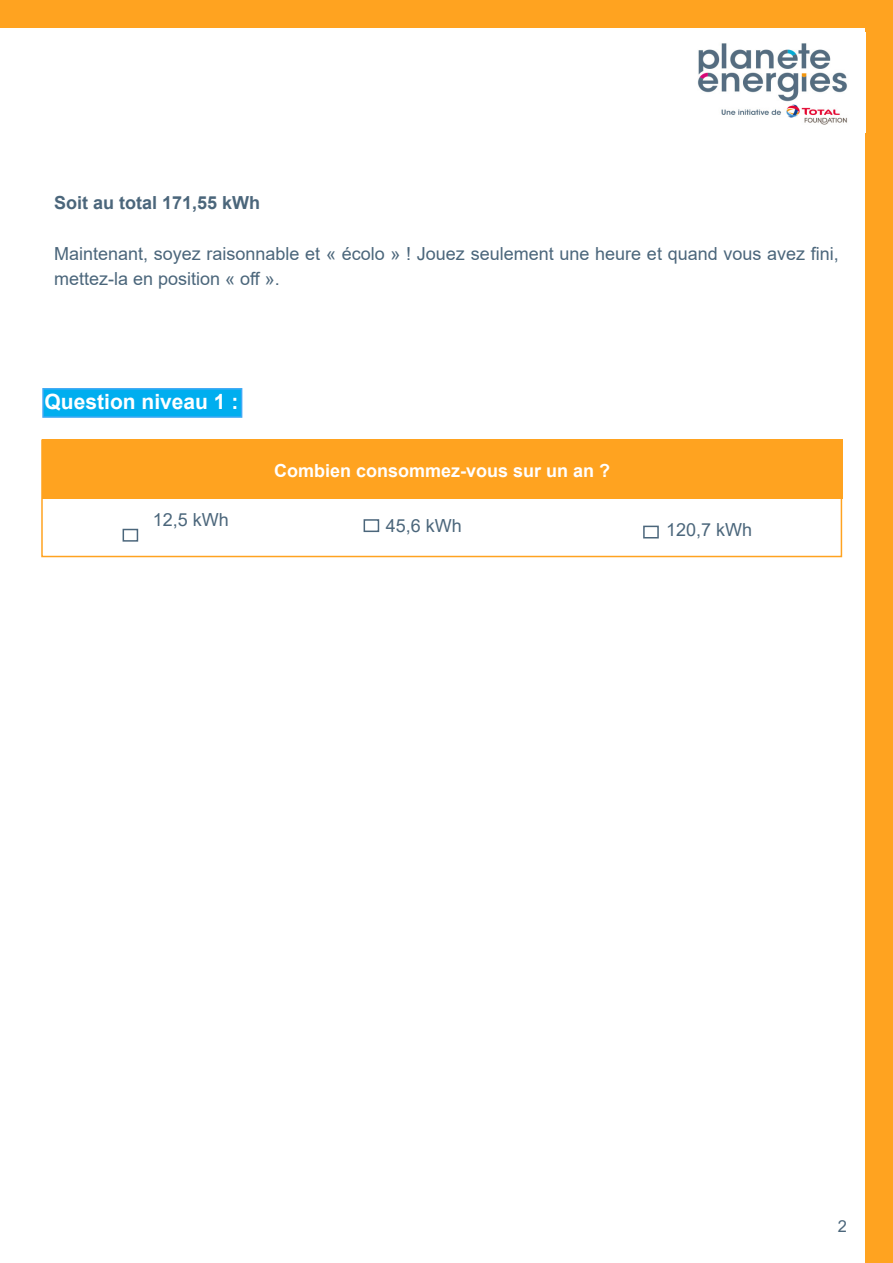
<style>
.page{position:relative;width:893px;height:1263px;background:#fff}
.page>*{position:absolute;margin:0;border:0;box-sizing:border-box;transform-origin:0 0}
.t1{font:700 21px "Arial";color:#fff}
.t2{font:18px/25.5px "Arial";color:#4b667b}
.t3{font:700 18px "Arial";color:#fff}
.t4{font:700 18px "Arial";color:#4b667b}
.t5{font:16.5px "Arial";color:#4b667b}
</style>
<div class="page">
<div style="left:865px;top:2px;width:28px;height:1261px;background:#ffa320"></div>
<div style="left:0;top:0;width:893px;height:28px;background:#ffa320"></div>
<img style="left:698px;top:43px;width:149px;height:82px">
<div style="left:41px;top:439px;width:801px;height:118px;border:2px solid #ffa320"></div>
<div style="left:42px;top:439px;width:800px;height:59px;background:#ffa320"></div>
<div style="left:123px;top:529px;width:15px;height:13px;border:2px solid #4b667b"></div>
<div style="left:643px;top:526px;width:16px;height:12px;border:2px solid #4b667b"></div>
<div style="left:364px;top:519px;width:15px;height:13px;border:2px solid #4b667b"></div>
<div style="left:42px;top:388px;width:200px;height:30px;background:#00aeef;border:2px solid #3fa9f5"></div>
<p class="t4" style="left:54px;top:190px;width:208px">Soit au total 171,55 kWh</p>
<p class="t2" style="left:54px;top:241px;width:786px">Maintenant, soyez raisonnable et « écolo » ! Jouez seulement une heure et quand vous avez fini, mettez-la en position « off ».</p>
<p class="t1" style="left:45px;top:386px;width:195px">Question niveau 1 :</p>
<p class="t3" style="left:274px;top:458px;width:338px">Combien consommez-vous sur un an ?</p>
<p class="t2" style="left:153px;top:507px;width:78px">12,5 kWh</p>
<p class="t2" style="left:386px;top:512px;width:78px">45,6 kWh</p>
<p class="t2" style="left:666px;top:517px;width:88px">120,7 kWh</p>
<p class="t5" style="left:838px;top:1215px;width:11px">2</p>
</div>
